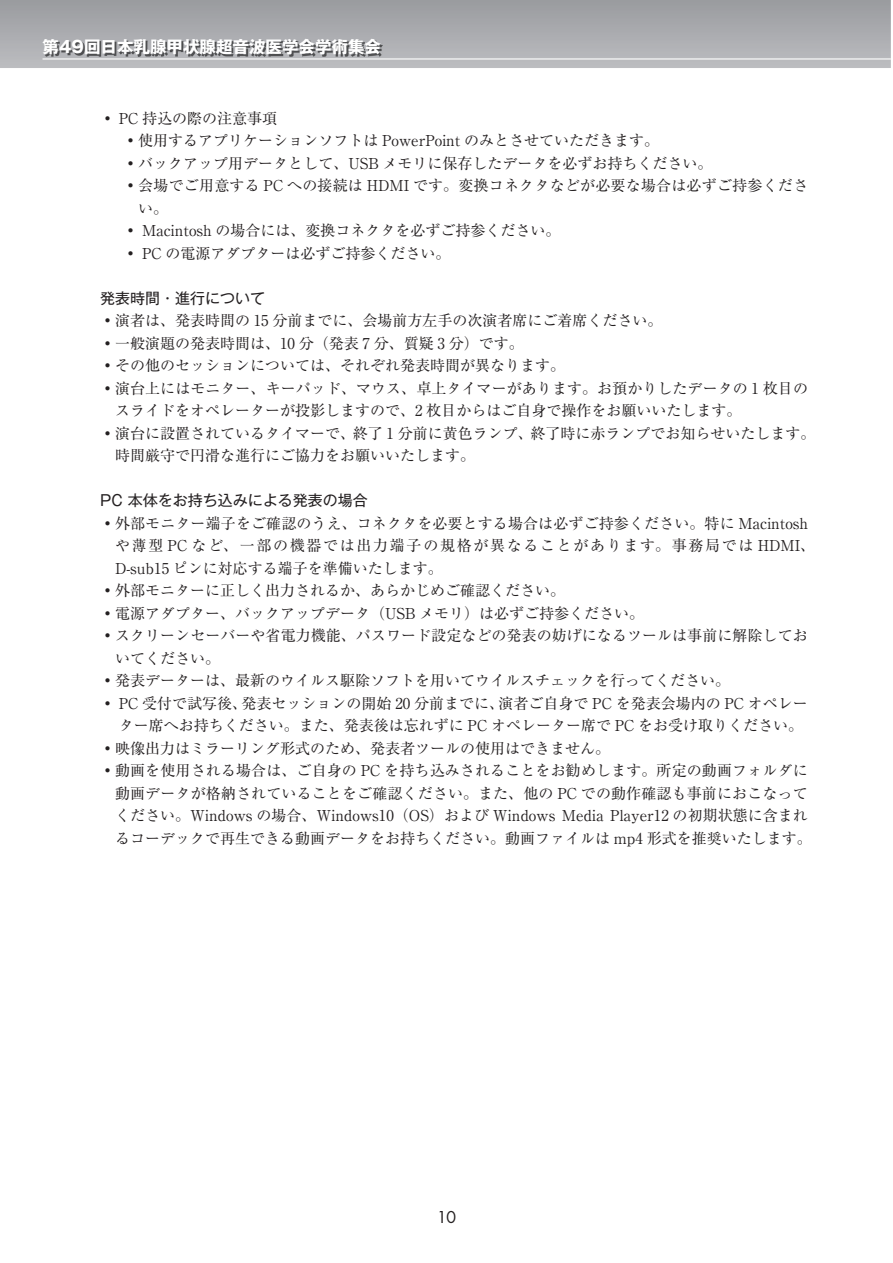
<style>
.page{position:relative;width:893px;height:1263px;background:#fff}
.page>*{position:absolute;margin:0;border:0;box-sizing:border-box;transform-origin:0 0}
.t1{font:18px "Futura T";color:#231f20}
.t2{font:700 16.5px "Gothic MB101 Pro";color:#fff}
.t3{font:15px/22.5px "Ryumin Pro";color:#231f20}
.t4{font:15px "Gothic MB101 Pro";color:#231f20}
</style>
<div class="page">
<svg style="left:0;top:0;width:891px;height:68px;background:#a9aaae"></svg>
<hr style="left:43px;top:58px;width:848px;height:2px;background:#fff">
<img style="left:44px;top:41px;width:338px;height:15px">
<p class="t2" style="left:43px;top:33px;width:340px">第49回日本乳腺甲状腺超音波医学会学術集会</p>
<p class="t3" style="left:100px;top:106px;width:179px">• PC 持込の際の注意事項</p>
<p class="t3" style="left:123px;top:128px;width:537px">• 使用するアプリケーションソフトは PowerPoint のみとさせていただきます。</p>
<p class="t3" style="left:123px;top:151px;width:591px">• バックアップ用データとして、USB メモリに保存したデータを必ずお持ちください。</p>
<p class="t3" style="left:138px;top:173px;width:671px;text-indent:-15px">• 会場でご用意する PC への接続は HDMI です。変換コネクタなどが必要な場合は必ずご持参ください。</p>
<p class="t3" style="left:123px;top:218px;width:439px">• Macintosh の場合には、変換コネクタを必ずご持参ください。</p>
<p class="t3" style="left:123px;top:241px;width:329px">• PC の電源アダプターは必ずご持参ください。</p>
<p class="t4" style="left:100px;top:286px;width:166px">発表時間・進行について</p>
<p class="t3" style="left:100px;top:308px;width:564px">• 演者は、発表時間の 15 分前までに、会場前方左手の次演者席にご着席ください。</p>
<p class="t3" style="left:100px;top:331px;width:425px">• 一般演題の発表時間は、10 分（発表 7 分、質疑 3 分）です。</p>
<p class="t3" style="left:100px;top:353px;width:466px">• その他のセッションについては、それぞれ発表時間が異なります。</p>
<p class="t3" style="left:115px;top:376px;width:694px;text-indent:-15px">• 演台上にはモニター、キーパッド、マウス、卓上タイマーがあります。お預かりしたデータの 1 枚目のスライドをオペレーターが投影しますので、2 枚目からはご自身で操作をお願いいたします。</p>
<p class="t3" style="left:115px;top:421px;width:702px;text-indent:-15px">• 演台に設置されているタイマーで、終了 1 分前に黄色ランプ、終了時に赤ランプでお知らせいたします。時間厳守で円滑な進行にご協力をお願いいたします。</p>
<p class="t4" style="left:100px;top:488px;width:269px">PC 本体をお持ち込みによる発表の場合</p>
<p class="t3" style="left:115px;top:511px;width:702px;text-indent:-15px">• 外部モニター端子をご確認のうえ、コネクタを必要とする場合は必ずご持参ください。特に Macintoshや薄型 PC など、一部の機器では出力端子の規格が異なることがあります。事務局では HDMI、<br>D-sub15 ピンに対応する端子を準備いたします。</p>
<p class="t3" style="left:100px;top:578px;width:466px">• 外部モニターに正しく出力されるか、あらかじめご確認ください。</p>
<p class="t3" style="left:100px;top:601px;width:546px">• 電源アダプター、バックアップデータ（USB メモリ）は必ずご持参ください。</p>
<p class="t3" style="left:115px;top:623px;width:694px;text-indent:-15px">• スクリーンセーバーや省電力機能、パスワード設定などの発表の妨げになるツールは事前に解除しておいてください。</p>
<p class="t3" style="left:100px;top:668px;width:631px">• 発表データーは、最新のウイルス駆除ソフトを用いてウイルスチェックを行ってください。</p>
<p class="t3" style="left:119px;top:691px;width:691px;text-indent:-19px">• PC 受付で試写後、発表セッションの開始 20 分前までに、演者ご自身で PC を発表会場内の PC オペレーター席へお持ちください。また、発表後は忘れずに PC オペレーター席で PC をお受け取りください。</p>
<p class="t3" style="left:100px;top:736px;width:511px">• 映像出力はミラーリング形式のため、発表者ツールの使用はできません。</p>
<p class="t3" style="left:115px;top:758px;width:698px;text-indent:-15px">• 動画を使用される場合は、ご自身の PC を持ち込みされることをお勧めします。所定の動画フォルダに動画データが格納されていることをご確認ください。また、他の PC での動作確認も事前におこなってください。Windows の場合、Windows10（OS）および Windows Media Player12 の初期状態に含まれるコーデックで再生できる動画データをお持ちください。動画ファイルは mp4 形式を推奨いたします。</p>
<p class="t1" style="left:437px;top:1206px;width:21px">10</p>
</div>
